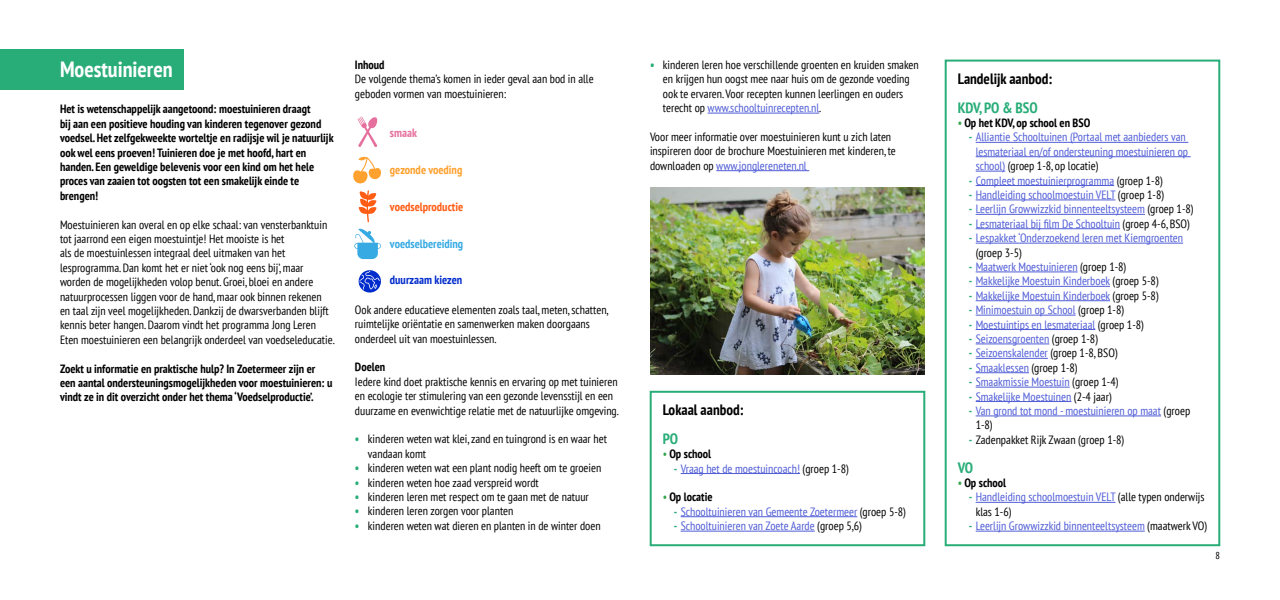
<style>
.page{position:relative;width:1280px;height:600px;background:#fff}
.page>*{position:absolute;margin:0;border:0;box-sizing:border-box;transform-origin:0 0}
.t1{font:700 condensed 22px "PT Sans";color:#fff}
.t2{font:700 condensed 15px "PT Sans";color:#000}
.t3{font:700 condensed 15px "PT Sans";letter-spacing:-.01em;color:#28ad78}
.t4{font:condensed 12px/14.4px "PT Sans";color:#000}
.t5{font:condensed 12px/14.4px "PT Sans";color:#4f5cd6}
.t6{font:700 condensed 12px/14.4px "PT Sans";color:#000}
.t7{font:700 condensed 12px "PT Sans";color:#ff5c14}
.t8{font:700 condensed 12px "PT Sans";color:#37aae3}
.t9{font:700 condensed 12px "PT Sans";color:#ffa12f}
.t10{font:700 condensed 12px "PT Sans";color:#002bcc}
.t11{font:700 condensed 12px "PT Sans";color:#e6709d}
.t12{font:condensed 10px "PT Sans";color:#000}
.s1{font-weight:700;color:#28ad78}
.s2{color:#4f5cd6}
.s3{font-weight:400;color:#2fa44a}
.s4{color:#000}
</style>
<div class="page">
<div style="left:945px;top:60px;width:275px;height:486px;background:#fff;border:2px solid #28ad78"></div>
<hr style="left:976px;top:142px;width:212px;height:1px;background:#4f5cd6">
<hr style="left:976px;top:156px;width:215px;height:1px;background:#4f5cd6">
<svg style="left:976px;top:171px;width:29px;height:1px"></svg>
<hr style="left:976px;top:185px;width:138px;height:1px;background:#4f5cd6">
<hr style="left:976px;top:200px;width:139px;height:1px;background:#4f5cd6">
<hr style="left:976px;top:214px;width:169px;height:1px;background:#4f5cd6">
<hr style="left:976px;top:228px;width:144px;height:1px;background:#4f5cd6">
<hr style="left:976px;top:243px;width:207px;height:1px;background:#4f5cd6">
<hr style="left:976px;top:272px;width:102px;height:1px;background:#4f5cd6">
<hr style="left:976px;top:286px;width:134px;height:1px;background:#4f5cd6">
<hr style="left:976px;top:300px;width:134px;height:1px;background:#4f5cd6">
<hr style="left:976px;top:315px;width:100px;height:1px;background:#4f5cd6">
<hr style="left:976px;top:329px;width:119px;height:1px;background:#4f5cd6">
<hr style="left:976px;top:344px;width:73px;height:1px;background:#4f5cd6">
<hr style="left:976px;top:358px;width:72px;height:1px;background:#4f5cd6">
<hr style="left:976px;top:372px;width:53px;height:1px;background:#4f5cd6">
<hr style="left:976px;top:387px;width:94px;height:1px;background:#4f5cd6">
<hr style="left:976px;top:401px;width:95px;height:1px;background:#4f5cd6">
<hr style="left:976px;top:416px;width:185px;height:1px;background:#4f5cd6">
<hr style="left:976px;top:502px;width:139px;height:1px;background:#4f5cd6">
<hr style="left:976px;top:531px;width:169px;height:1px;background:#4f5cd6">
<div style="left:650px;top:391px;width:275px;height:155px;background:#fff;border:2px solid #28ad78"></div>
<hr style="left:681px;top:473px;width:119px;height:1px;background:#4f5cd6">
<hr style="left:681px;top:516px;width:176px;height:1px;background:#4f5cd6">
<hr style="left:681px;top:531px;width:134px;height:1px;background:#4f5cd6">
<div style="left:0;top:49px;width:184px;height:41px;background:#28ad78"></div>
<svg style="left:354px;top:228px;width:27px;height:31px"></svg>
<svg style="left:353px;top:156px;width:28px;height:28px"></svg>
<svg style="left:357px;top:116px;width:21px;height:31px"></svg>
<svg style="left:359px;top:190px;width:18px;height:32px"></svg>
<img style="left:650px;top:187px;width:275px;height:188px">
<hr style="left:708px;top:113px;width:111px;height:1px;background:#4f5cd6">
<hr style="left:716px;top:170px;width:93px;height:1px;background:#4f5cd6">
<svg style="left:359px;top:270px;width:22px;height:23px"></svg>
<h1 class="t1" style="left:60px;top:54px;width:114px">Moestuinieren</h1>
<p class="t6" style="left:60px;top:102px;width:275px">Het is wetenschappelijk aangetoond: moestuinieren draagt<br>bij aan een positieve houding van kinderen tegenover gezond voedsel. Het zelfgekweekte worteltje en radijsje wil je natuurlijk ook wel eens proeven! Tuinieren doe je met hoofd, hart en handen. Een geweldige belevenis voor een kind om het hele proces van zaaien tot oogsten tot een smakelijk einde te brengen!</p>
<p class="t4" style="left:60px;top:217px;width:276px">Moestuinieren kan overal en op elke schaal: van vensterbanktuin tot jaarrond een eigen moestuintje! Het mooiste is het<br>als de moestuinlessen integraal deel uitmaken van het lesprogramma. Dan komt het er niet ‘ook nog eens bij’, maar worden de mogelijkheden volop benut. Groei, bloei en andere natuurprocessen liggen voor de hand, maar ook binnen rekenen en taal zijn veel mogelijkheden. Dankzij de dwarsverbanden blijft kennis beter hangen. Daarom vindt het programma Jong Leren Eten moestuinieren een belangrijk onderdeel van voedseleducatie.</p>
<p class="t6" style="left:60px;top:361px;width:274px">Zoekt u informatie en praktische hulp? In Zoetermeer zijn er een aantal ondersteuningsmogelijkheden voor moestuinieren: u vindt ze in dit overzicht onder het thema ‘Voedselproductie’.</p>
<p class="t6" style="left:355px;top:57px;width:31px">Inhoud</p>
<p class="t4" style="left:355px;top:72px;width:240px">De volgende thema’s komen in ieder geval aan bod in alle geboden vormen van moestuinieren:</p>
<p class="t11" style="left:390px;top:125px;width:29px">smaak</p>
<p class="t9" style="left:390px;top:162px;width:74px">gezonde voeding</p>
<p class="t7" style="left:390px;top:199px;width:75px">voedselproductie</p>
<p class="t8" style="left:390px;top:236px;width:75px">voedselbereiding</p>
<p class="t10" style="left:390px;top:272px;width:74px">duurzaam kiezen</p>
<p class="t4" style="left:355px;top:302px;width:255px">Ook andere educatieve elementen zoals taal, meten, schatten, ruimtelijke oriëntatie en samenwerken maken doorgaans onderdeel uit van moestuinlessen.</p>
<p class="t6" style="left:355px;top:360px;width:32px">Doelen</p>
<p class="t4" style="left:355px;top:374px;width:265px">Iedere kind doet praktische kennis en ervaring op met tuinieren en ecologie ter stimulering van een gezonde levensstijl en een duurzame en evenwichtige relatie met de natuurlijke omgeving.</p>
<p class="t4" style="left:368px;top:432px;width:241px;text-indent:-13px"><span class="s1">•</span> kinderen weten wat klei, zand en tuingrond is en waar het vandaan komt</p>
<p class="t4" style="left:355px;top:461px;width:248px"><span class="s1">•</span> kinderen weten wat een plant nodig heeft om te groeien</p>
<p class="t4" style="left:355px;top:475px;width:185px"><span class="s1">•</span> kinderen weten hoe zaad verspreid wordt</p>
<p class="t4" style="left:355px;top:489px;width:235px"><span class="s1">•</span> kinderen leren met respect om te gaan met de natuur</p>
<p class="t4" style="left:355px;top:504px;width:160px"><span class="s1">•</span> kinderen leren zorgen voor planten</p>
<p class="t4" style="left:355px;top:518px;width:247px"><span class="s1">•</span> kinderen weten wat dieren en planten in de winter doen</p>
<p class="t4" style="left:663px;top:57px;width:257px;text-indent:-13px"><span class="s1">•</span> kinderen leren hoe verschillende groenten en kruiden smaken en krijgen hun oogst mee naar huis om de gezonde voeding ook te ervaren. Voor recepten kunnen leerlingen en ouders terecht op <span class="s2">www.schooltuinrecepten.nl</span>.</p>
<p class="t4" style="left:650px;top:129px;width:247px">Voor meer informatie over moestuinieren kunt u zich laten inspireren door de brochure Moestuinieren met kinderen, te downloaden op <span class="s2">www.jonglereneten.nl</span></p>
<p class="t2" style="left:663px;top:400px;width:82px">Lokaal aanbod:</p>
<p class="t3" style="left:663px;top:429px;width:17px">PO</p>
<p class="t6" style="left:663px;top:447px;width:50px"><span class="s3">•</span> Op school</p>
<p class="t5" style="left:674px;top:461px;width:177px"><span class="s1">-</span> Vraag het de moestuincoach! <span class="s4">(groep 1-8)</span></p>
<p class="t6" style="left:663px;top:490px;width:51px"><span class="s3">•</span> Op locatie</p>
<p class="t5" style="left:674px;top:504px;width:234px"><span class="s1">-</span> Schooltuinieren van Gemeente Zoetermeer <span class="s4">(groep 5-8)</span></p>
<p class="t5" style="left:674px;top:519px;width:190px"><span class="s1">-</span> Schooltuinieren van Zoete Aarde <span class="s4">(groep 5,6)</span></p>
<p class="t2" style="left:958px;top:69px;width:96px">Landelijk aanbod:</p>
<p class="t3" style="left:958px;top:97px;width:82px">KDV, PO &amp; BSO</p>
<p class="t6" style="left:958px;top:115px;width:134px"><span class="s3">•</span> Op het KDV, op school en BSO</p>
<p class="t5" style="left:976px;top:130px;width:214px;text-indent:-7px"><span class="s1">-</span> Alliantie Schooltuinen (Portaal met aanbieders van lesmateriaal en/of ondersteuning moestuinieren op school) <span class="s4">(groep 1-8, op locatie)</span></p>
<p class="t5" style="left:969px;top:173px;width:196px"><span class="s1">-</span> Compleet moestuinierprogramma <span class="s4">(groep 1-8)</span></p>
<p class="t5" style="left:969px;top:187px;width:197px"><span class="s1">-</span> Handleiding schoolmoestuin VELT <span class="s4">(groep 1-8)</span></p>
<p class="t5" style="left:969px;top:202px;width:227px"><span class="s1">-</span> Leerlijn Growwizzkid binnenteeltsysteem <span class="s4">(groep 1-8)</span></p>
<p class="t5" style="left:969px;top:216px;width:223px"><span class="s1">-</span> Lesmateriaal bij film De Schooltuin <span class="s4">(groep 4-6, BSO)</span></p>
<p class="t5" style="left:976px;top:231px;width:209px;text-indent:-7px"><span class="s1">-</span> Lespakket ‘Onderzoekend leren met Kiemgroenten <span class="s4">(groep 3-5)</span></p>
<p class="t5" style="left:969px;top:259px;width:159px"><span class="s1">-</span> Maatwerk Moestuinieren <span class="s4">(groep 1-8)</span></p>
<p class="t5" style="left:969px;top:274px;width:192px"><span class="s1">-</span> Makkelijke Moestuin Kinderboek <span class="s4">(groep 5-8)</span></p>
<p class="t5" style="left:969px;top:288px;width:192px"><span class="s1">-</span> Makkelijke Moestuin Kinderboek <span class="s4">(groep 5-8)</span></p>
<p class="t5" style="left:969px;top:303px;width:157px"><span class="s1">-</span> Minimoestuin op School <span class="s4">(groep 1-8)</span></p>
<p class="t5" style="left:969px;top:317px;width:177px"><span class="s1">-</span> Moestuintips en lesmateriaal <span class="s4">(groep 1-8)</span></p>
<p class="t5" style="left:969px;top:331px;width:131px"><span class="s1">-</span> Seizoensgroenten <span class="s4">(groep 1-8)</span></p>
<p class="t5" style="left:969px;top:346px;width:151px"><span class="s1">-</span> Seizoenskalender <span class="s4">(groep 1-8, BSO)</span></p>
<p class="t5" style="left:969px;top:360px;width:111px"><span class="s1">-</span> Smaaklessen <span class="s4">(groep 1-8)</span></p>
<p class="t5" style="left:969px;top:375px;width:151px"><span class="s1">-</span> Smaakmissie Moestuin <span class="s4">(groep 1-4)</span></p>
<p class="t5" style="left:969px;top:389px;width:145px"><span class="s1">-</span> Smakelijke Moestuinen <span class="s4">(2-4 jaar)</span></p>
<p class="t5" style="left:976px;top:403px;width:216px;text-indent:-7px"><span class="s1">-</span> Van grond tot mond - moestuinieren op maat <span class="s4">(groep<br>1-8)</span></p>
<p class="t4" style="left:969px;top:432px;width:157px"><span class="s1">-</span> Zadenpakket Rijk Zwaan (groep 1-8)</p>
<p class="t3" style="left:958px;top:457px;width:17px">VO</p>
<p class="t6" style="left:958px;top:475px;width:50px"><span class="s3">•</span> Op school</p>
<p class="t5" style="left:976px;top:490px;width:230px;text-indent:-7px"><span class="s1">-</span> Handleiding schoolmoestuin VELT <span class="s4">(alle typen onderwijs klas 1-6)</span></p>
<p class="t5" style="left:969px;top:519px;width:240px"><span class="s1">-</span> Leerlijn Growwizzkid binnenteeltsysteem <span class="s4">(maatwerk VO)</span></p>
<p class="t12" style="left:1216px;top:549px;width:6px">8</p>
</div>
